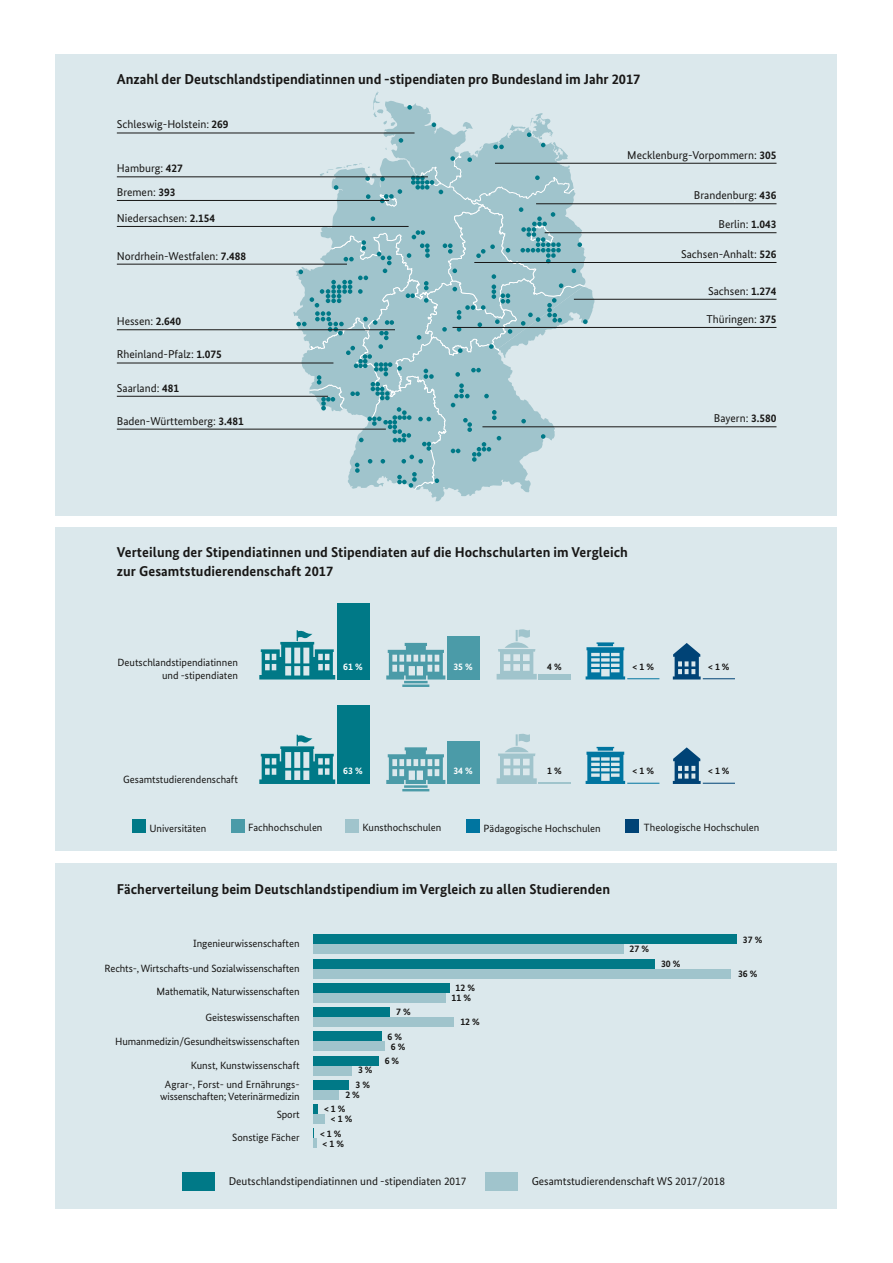
<style>
.page{position:relative;width:893px;height:1263px;background:#fff}
.page>*{position:absolute;margin:0;border:0;box-sizing:border-box;transform-origin:0 0}
.t1{font:700 14.4px "Bundes Sans";color:#181716}
.t2{font:700 14.25px/19.5px "Bundes Sans";letter-spacing:.005em;color:#181716}
.t3{font:11.4px/23.5px "Bundes Sans";color:#181716}
.t4{font:11.25px "Bundes Sans";color:#181716}
.t5{font:10.5px/12.6px "Bundes Sans";color:#181716;text-align:right}
.t6{font:700 9.75px/9.9px "Bundes Sans";color:#181716}
.t7{font:700 9.75px "Bundes Sans";color:#fff}
.s1{font-weight:700}
</style>
<div class="page">
<div style="left:55px;top:54px;width:782px;height:461px;background:#dbe8ec"></div>
<div style="left:55px;top:863px;width:782px;height:346px;background:#dbe8ec"></div>
<div style="left:55px;top:527px;width:782px;height:323px;background:#dbe8ec"></div>
<svg style="left:293px;top:92px;width:302px;height:409px"></svg>
<svg style="left:673px;top:643px;width:28px;height:36px"></svg>
<svg style="left:673px;top:747px;width:28px;height:37px"></svg>
<hr style="left:627px;top:783px;width:32px;height:1px;background:#0075a0">
<hr style="left:703px;top:678px;width:32px;height:1px;background:#004376">
<hr style="left:703px;top:783px;width:32px;height:1px;background:#004376">
<svg style="left:586px;top:642px;width:39px;height:37px"></svg>
<svg style="left:586px;top:747px;width:39px;height:37px"></svg>
<svg style="left:386px;top:643px;width:59px;height:44px"></svg>
<svg style="left:386px;top:747px;width:59px;height:44px"></svg>
<svg style="left:259px;top:630px;width:76px;height:49px"></svg>
<svg style="left:259px;top:734px;width:76px;height:50px"></svg>
<svg style="left:497px;top:629px;width:40px;height:50px"></svg>
<svg style="left:497px;top:733px;width:40px;height:51px"></svg>
<div style="left:538px;top:674px;width:33px;height:5px;background:#a0c4cc"></div>
<div style="left:447px;top:636px;width:32px;height:43px;background:#4b9ba8"></div>
<div style="left:337px;top:603px;width:32px;height:76px;background:#007987"></div>
<hr style="left:538px;top:783px;width:33px;height:1px;background:#a0c4cc">
<div style="left:447px;top:741px;width:32px;height:43px;background:#4b9ba8"></div>
<div style="left:337px;top:705px;width:32px;height:79px;background:#007987"></div>
<div style="left:231px;top:819px;width:13px;height:13px;background:#4b9ba8"></div>
<div style="left:132px;top:820px;width:14px;height:13px;background:#007987"></div>
<div style="left:345px;top:819px;width:14px;height:13px;background:#a0c4cc"></div>
<div style="left:466px;top:819px;width:13px;height:13px;background:#0075a0"></div>
<div style="left:626px;top:819px;width:13px;height:13px;background:#004376"></div>
<div style="left:313px;top:1017px;width:141px;height:10px;background:#a0c4cc"></div>
<div style="left:313px;top:1114px;width:11px;height:9px;background:#a0c4cc"></div>
<div style="left:313px;top:969px;width:418px;height:9px;background:#a0c4cc"></div>
<div style="left:313px;top:993px;width:132px;height:10px;background:#a0c4cc"></div>
<div style="left:313px;top:1041px;width:71px;height:10px;background:#a0c4cc"></div>
<div style="left:313px;top:1090px;width:26px;height:9px;background:#a0c4cc"></div>
<div style="left:313px;top:944px;width:310px;height:10px;background:#a0c4cc"></div>
<div style="left:313px;top:1066px;width:39px;height:9px;background:#a0c4cc"></div>
<div style="left:313px;top:1007px;width:77px;height:10px;background:#007987"></div>
<div style="left:313px;top:1104px;width:5px;height:10px;background:#007987"></div>
<div style="left:313px;top:959px;width:342px;height:9px;background:#007987"></div>
<div style="left:313px;top:983px;width:136px;height:10px;background:#007987"></div>
<div style="left:313px;top:1032px;width:68px;height:9px;background:#007987"></div>
<div style="left:313px;top:1080px;width:35px;height:9px;background:#007987"></div>
<div style="left:313px;top:934px;width:423px;height:10px;background:#007987"></div>
<div style="left:313px;top:1056px;width:65px;height:9px;background:#007987"></div>
<svg style="left:313px;top:1128px;width:3px;height:20px"></svg>
<div style="left:183px;top:1172px;width:32px;height:18px;background:#007987"></div>
<div style="left:486px;top:1172px;width:32px;height:18px;background:#a0c4cc"></div>
<hr style="left:627px;top:678px;width:32px;height:1px;background:#0075a0">
<hr style="left:495px;top:163px;width:281px;height:1px;background:#181716">
<hr style="left:536px;top:203px;width:240px;height:1px;background:#181716">
<hr style="left:545px;top:232px;width:231px;height:1px;background:#181716">
<hr style="left:474px;top:262px;width:302px;height:1px;background:#181716">
<hr style="left:452px;top:327px;width:324px;height:1px;background:#181716">
<hr style="left:574px;top:299px;width:202px;height:1px;background:#181716">
<hr style="left:482px;top:426px;width:294px;height:1px;background:#181716">
<hr style="left:117px;top:176px;width:311px;height:1px;background:#181716">
<hr style="left:117px;top:200px;width:272px;height:1px;background:#181716">
<hr style="left:117px;top:226px;width:292px;height:1px;background:#181716">
<hr style="left:117px;top:264px;width:230px;height:1px;background:#181716">
<hr style="left:117px;top:329px;width:278px;height:1px;background:#181716">
<hr style="left:117px;top:363px;width:216px;height:1px;background:#181716">
<hr style="left:117px;top:396px;width:211px;height:1px;background:#181716">
<hr style="left:117px;top:429px;width:269px;height:1px;background:#181716">
<hr style="left:117px;top:133px;width:298px;height:1px;background:#181716">
<h1 class="t1" style="left:117px;top:70px;width:525px">Anzahl der Deutschlandstipendiatinnen und -stipendiaten pro Bundesland im Jahr 2017</h1>
<p class="t3" style="left:117px;top:113px;width:113px">Schleswig-Holstein: <span class="s1">269</span></p>
<p class="t3" style="left:117px;top:156px;width:68px">Hamburg: <span class="s1">427<br></span>Bremen: <span class="s1">393</span></p>
<p class="t3" style="left:117px;top:206px;width:100px">Niedersachsen: <span class="s1">2.154</span></p>
<p class="t3" style="left:117px;top:244px;width:131px">Nordrhein-Westfalen: <span class="s1">7.488</span></p>
<p class="t3" style="left:117px;top:309px;width:66px">Hessen: <span class="s1">2.640</span></p>
<p class="t3" style="left:117px;top:343px;width:107px">Rheinland-Pfalz: <span class="s1">1.075</span></p>
<p class="t3" style="left:117px;top:376px;width:64px">Saarland: <span class="s1">481</span></p>
<p class="t3" style="left:117px;top:409px;width:129px">Baden-Württemberg: <span class="s1">3.481</span></p>
<p class="t3" style="left:627px;top:143px;width:151px">Mecklenburg-Vorpommern: <span class="s1">305</span></p>
<p class="t3" style="left:694px;top:183px;width:84px">Brandenburg: <span class="s1">436</span></p>
<p class="t3" style="left:718px;top:212px;width:60px">Berlin: <span class="s1">1.043</span></p>
<p class="t3" style="left:681px;top:242px;width:97px">Sachsen-Anhalt: <span class="s1">526</span></p>
<p class="t3" style="left:708px;top:279px;width:70px">Sachsen: <span class="s1">1.274</span></p>
<p class="t3" style="left:706px;top:307px;width:72px">Thüringen: <span class="s1">375</span></p>
<p class="t3" style="left:714px;top:406px;width:64px">Bayern: <span class="s1">3.580</span></p>
<h2 class="t2" style="left:117px;top:542px;width:513px">Verteilung der Stipendiatinnen und Stipendiaten auf die Hochschularten im Vergleich zur Gesamtstudierendenschaft 2017</h2>
<p class="t5" style="left:118px;top:656px;width:122px">Deutschlandstipendiatinnen und -stipendiaten</p>
<p class="t7" style="left:343px;top:660px;width:21px">61 %</p>
<p class="t7" style="left:453px;top:660px;width:21px">35 %</p>
<p class="t6" style="left:547px;top:661px;width:16px">4 %</p>
<p class="t6" style="left:633px;top:661px;width:23px">&lt; 1 %</p>
<p class="t6" style="left:708px;top:661px;width:23px">&lt; 1 %</p>
<p class="t5" style="left:123px;top:773px;width:116px">Gesamtstudierendenschaft</p>
<p class="t7" style="left:343px;top:765px;width:21px">63 %</p>
<p class="t7" style="left:453px;top:765px;width:21px">34 %</p>
<p class="t6" style="left:547px;top:766px;width:16px">1 %</p>
<p class="t6" style="left:633px;top:766px;width:23px">&lt; 1 %</p>
<p class="t6" style="left:708px;top:766px;width:23px">&lt; 1 %</p>
<p class="t5" style="left:149px;top:822px;width:59px">Universitäten</p>
<p class="t5" style="left:248px;top:821px;width:76px">Fachhochschulen</p>
<p class="t5" style="left:362px;top:821px;width:81px">Kunsthochschulen</p>
<p class="t5" style="left:484px;top:822px;width:119px">Pädagogische Hochschulen</p>
<p class="t5" style="left:644px;top:821px;width:117px">Theologische Hochschulen</p>
<h2 class="t2" style="left:117px;top:879px;width:495px">Fächerverteilung beim Deutschlandstipendium im Vergleich zu allen Studierenden</h2>
<p class="t5" style="left:193px;top:937px;width:108px">Ingenieurwissenschaften</p>
<p class="t5" style="left:105px;top:962px;width:197px">Rechts-, Wirtschafts-und Sozialwissenschaften</p>
<p class="t5" style="left:157px;top:985px;width:145px">Mathematik, Naturwissenschaften</p>
<p class="t5" style="left:206px;top:1011px;width:96px">Geisteswissenschaften</p>
<p class="t5" style="left:115px;top:1035px;width:186px">Humanmedizin/Gesundheitswissenschaften</p>
<p class="t5" style="left:191px;top:1059px;width:110px">Kunst, Kunstwissenschaft</p>
<p class="t5" style="left:160px;top:1079px;width:141px;line-height:12px;text-align:center">Agrar-, Forst- und Ernährungs&shy;wissenschaften; Veterinärmedizin</p>
<p class="t5" style="left:277px;top:1108px;width:24px">Sport</p>
<p class="t5" style="left:232px;top:1131px;width:69px">Sonstige Fächer</p>
<p class="t6" style="left:355px;top:1063px;width:19px;line-height:14.2px">3 %<br>3 %</p>
<p class="t6" style="left:324px;top:1088px;width:37px;line-height:13.4px;text-indent:21px">2 % &lt; 1 %</p>
<p class="t6" style="left:320px;top:1111px;width:34px;line-height:15px;text-indent:11px">&lt; 1 % &lt; 1 %</p>
<p class="t6" style="left:323px;top:1138px;width:23px">&lt; 1 %</p>
<p class="t6" style="left:396px;top:1007px;width:16px">7 %</p>
<p class="t6" style="left:388px;top:1031px;width:19px;text-align:center">6 %<br>6 %</p>
<p class="t6" style="left:385px;top:1056px;width:16px">6 %</p>
<p class="t6" style="left:452px;top:983px;width:25px;text-align:center">12 %<br>11 %</p>
<p class="t6" style="left:460px;top:1017px;width:21px">12 %</p>
<p class="t6" style="left:630px;top:944px;width:21px">27 %</p>
<p class="t6" style="left:661px;top:958px;width:21px">30 %</p>
<p class="t4" style="left:229px;top:1174px;width:239px">Deutschlandstipendiatinnen und -stipendiaten 2017</p>
<p class="t4" style="left:532px;top:1174px;width:195px">Gesamtstudierendenschaft WS 2017/2018</p>
<p class="t6" style="left:743px;top:934px;width:21px">37 %</p>
<p class="t6" style="left:738px;top:968px;width:21px">36 %</p>
</div>
